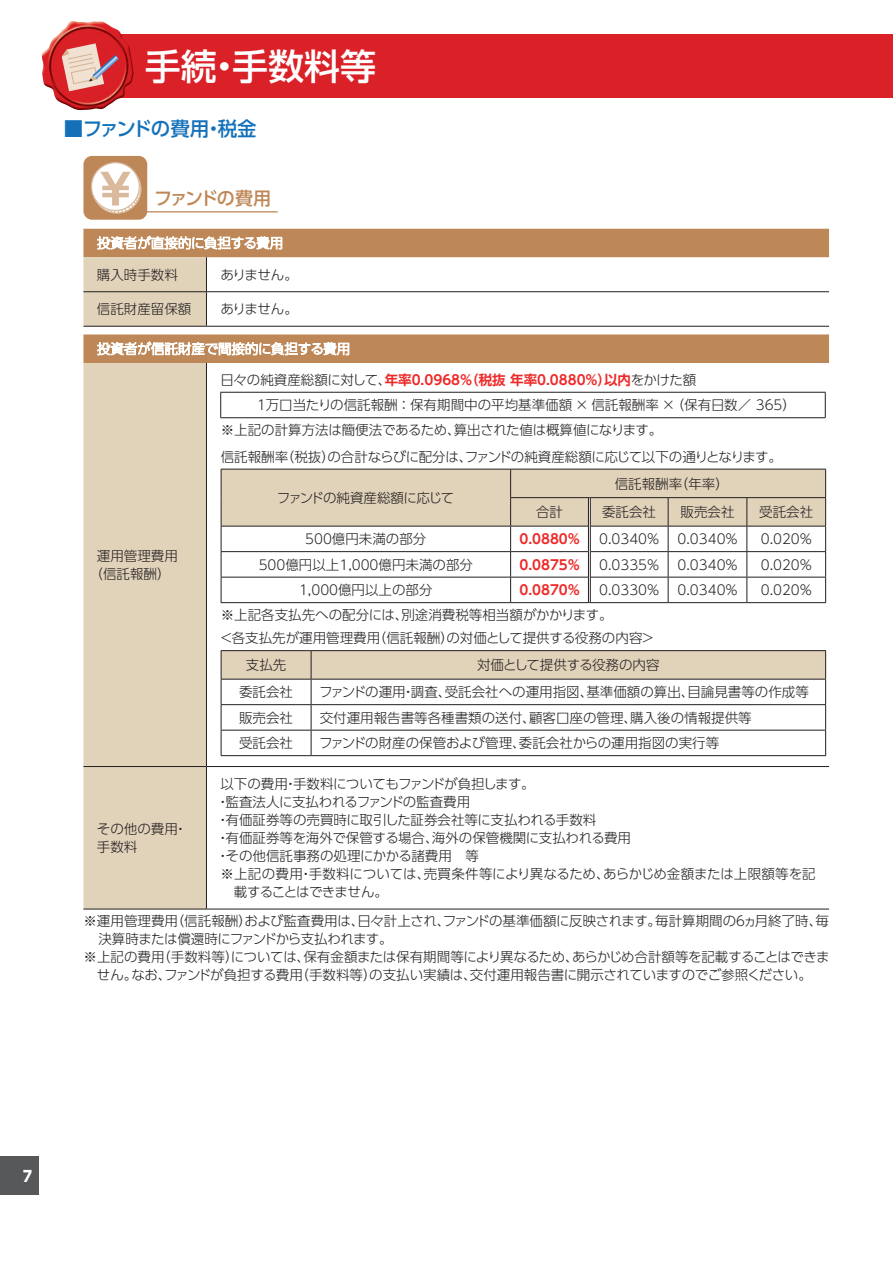
<style>
.page{position:relative;width:893px;height:1263px;background:#fff}
.page>*{position:absolute;margin:0;border:0;box-sizing:border-box;transform-origin:0 0}
.t1{font:500 36px "UD Shin Go Pro";color:#fff}
.t2{font:500 19.5px "UD Shin Go Pro";letter-spacing:-.06em;color:#1471b9}
.t3{font:500 18px "UD Shin Go Pro";letter-spacing:-.095em;color:#be8757}
.t4{font:800 15px "UD Shin Go Pro";color:#fff;scale:.9 1}
.t5{font:300 13.5px/18px "UD Shin Go Pro";color:#231f20}
.t6{font:300 13.5px "UD Shin Go Pro";letter-spacing:-.02em;color:#231f20}
.t7{font:700 13.5px "UD Shin Go Pro De";color:#ee2928}
.t8{font:300 13.5px "UD Shin Go Pro";letter-spacing:-.035em;color:#231f20}
.t9{font:300 13.5px "UD Shin Go Pro";letter-spacing:-.025em;color:#231f20}
.t10{font:300 13.5px "UD Shin Go Pro";letter-spacing:-.055em;color:#231f20}
.s1{font-family:"UD Shin Go Pro";font-weight:300;color:#231f20}
</style>
<div class="page">
<div style="left:0;top:1157px;width:38px;height:38px;background:#57585a"></div>
<div style="left:83px;top:156px;width:64px;height:64px;background:#be8757;border-radius:9px"></div>
<div style="left:91px;top:163px;width:48px;height:48px;background:#fff;border-radius:50%"></div>
<div style="left:91px;top:162px;width:49px;height:49px;border:1px solid #daba9d;border-radius:50%"></div>
<svg style="left:100px;top:172px;width:42px;height:42px"></svg>
<hr style="left:128px;top:211px;width:150px;height:1px;background:#be8757">
<svg style="left:83px;top:229px;width:746px;height:134px"></svg>
<div style="left:83px;top:257px;width:123px;height:652px;background:#e1d2ba"></div>
<hr style="left:206px;top:257px;width:1px;height:34px;background:#231f20">
<hr style="left:83px;top:291px;width:123px;height:1px;background:#231f20">
<hr style="left:206px;top:291px;width:623px;height:1px;background:#231f20">
<hr style="left:206px;top:292px;width:1px;height:34px;background:#231f20">
<hr style="left:83px;top:326px;width:123px;height:1px;background:#231f20">
<hr style="left:206px;top:326px;width:623px;height:1px;background:#231f20">
<hr style="left:83px;top:766px;width:123px;height:1px;background:#231f20">
<hr style="left:206px;top:766px;width:623px;height:1px;background:#231f20">
<hr style="left:206px;top:767px;width:1px;height:142px;background:#231f20">
<hr style="left:83px;top:909px;width:123px;height:1px;background:#231f20">
<hr style="left:206px;top:909px;width:623px;height:1px;background:#231f20">
<hr style="left:206px;top:363px;width:1px;height:403px;background:#231f20">
<svg style="left:97px;top:235px;width:185px;height:15px"></svg>
<svg style="left:97px;top:341px;width:252px;height:15px"></svg>
<hr style="left:220px;top:392px;width:606px;height:1px;background:#231f20">
<svg style="left:220px;top:393px;width:1px;height:24px"></svg>
<svg style="left:825px;top:393px;width:1px;height:24px"></svg>
<hr style="left:220px;top:417px;width:606px;height:1px;background:#231f20">
<hr style="left:221px;top:602px;width:290px;height:1px;background:#231f20">
<hr style="left:511px;top:602px;width:78px;height:1px;background:#231f20">
<hr style="left:589px;top:602px;width:79px;height:1px;background:#231f20">
<hr style="left:668px;top:602px;width:79px;height:1px;background:#231f20">
<hr style="left:747px;top:602px;width:79px;height:1px;background:#231f20">
<svg style="left:221px;top:469px;width:605px;height:133px"></svg>
<hr style="left:221px;top:650px;width:90px;height:1px;background:#231f20">
<hr style="left:311px;top:650px;width:515px;height:1px;background:#231f20">
<svg style="left:221px;top:651px;width:605px;height:104px"></svg>
<hr style="left:221px;top:755px;width:90px;height:1px;background:#231f20">
<hr style="left:311px;top:755px;width:515px;height:1px;background:#231f20">
<div style="left:83px;top:34px;width:810px;height:64px;background:#da2128"></div>
<img style="left:42px;top:21px;width:92px;height:90px">
<svg style="left:62px;top:43px;width:57px;height:48px"></svg>
<h1 class="t1" style="left:145px;top:37px;width:233px">手続・手数料等</h1>
<h2 class="t2" style="left:64px;top:112px;width:194px">■ファンドの費用・税金</h2>
<h3 class="t3" style="left:154px;top:184px;width:118px">ファンドの費用</h3>
<p class="t5" style="left:97px;top:265px;width:82px">購入時手数料</p>
<p class="t5" style="left:220px;top:265px;width:79px">ありません。</p>
<p class="t5" style="left:97px;top:299px;width:96px">信託財産留保額</p>
<p class="t5" style="left:220px;top:299px;width:79px">ありません。</p>
<p class="t5" style="left:90px;top:546px;width:90px;text-align:center">運用管理費用（信託報酬）</p>
<p class="t7" style="left:220px;top:369px;width:477px"><span class="s1">日々の純資産総額に対して、</span>年率0.0968％（税抜 年率0.0880％）以内<span class="s1">をかけた額</span></p>
<p class="t5" style="left:221px;top:392px;width:577px;line-height:24.8px;text-indent:34px">１万口当たりの信託報酬 ：保有期間中の平均基準価額 × 信託報酬率 × （保有日数／ 365）※上記の計算方法は簡便法であるため、算出された値は概算値になります。</p>
<p class="t6" style="left:221px;top:446px;width:563px">信託報酬率（税抜）の合計ならびに配分は、ファンドの純資産総額に応じて以下の通りとなります。</p>
<p class="t8" style="left:277px;top:487px;width:179px">ファンドの純資産総額に応じて</p>
<p class="t5" style="left:615px;top:474px;width:116px">信託報酬率（年率）</p>
<p class="t5" style="left:536px;top:502px;width:28px">合計</p>
<p class="t5" style="left:602px;top:502px;width:55px">委託会社</p>
<p class="t5" style="left:680px;top:502px;width:55px">販売会社</p>
<p class="t5" style="left:759px;top:502px;width:55px">受託会社</p>
<p class="t5" style="left:305px;top:529px;width:123px">500億円未満の部分</p>
<p class="t7" style="left:519px;top:528px;width:63px">0.0880％</p>
<p class="t5" style="left:599px;top:529px;width:62px">0.0340％</p>
<p class="t5" style="left:678px;top:529px;width:62px">0.0340％</p>
<p class="t5" style="left:761px;top:529px;width:53px">0.020％</p>
<p class="t5" style="left:259px;top:555px;width:216px">500億円以上1,000億円未満の部分</p>
<p class="t7" style="left:519px;top:553px;width:63px">0.0875％</p>
<p class="t5" style="left:599px;top:555px;width:62px">0.0335％</p>
<p class="t5" style="left:678px;top:555px;width:62px">0.0340％</p>
<p class="t5" style="left:761px;top:555px;width:53px">0.020％</p>
<p class="t5" style="left:299px;top:580px;width:135px">1,000億円以上の部分</p>
<p class="t7" style="left:519px;top:579px;width:63px">0.0870％</p>
<p class="t5" style="left:599px;top:580px;width:62px">0.0330％</p>
<p class="t5" style="left:678px;top:580px;width:62px">0.0340％</p>
<p class="t5" style="left:761px;top:580px;width:53px">0.020％</p>
<p class="t5" style="left:219px;top:603px;width:437px;line-height:23.2px">※上記各支払先への配分には、別途消費税等相当額がかかります。<br>＜各支払先が運用管理費用（信託報酬）の対価として提供する役務の内容＞</p>
<p class="t5" style="left:246px;top:655px;width:42px">支払先</p>
<p class="t5" style="left:477px;top:655px;width:184px">対価として提供する役務の内容</p>
<p class="t5" style="left:239px;top:682px;width:55px">委託会社</p>
<p class="t5" style="left:319px;top:682px;width:491px">ファンドの運用・調査、受託会社への運用指図、基準価額の算出、目論見書等の作成等</p>
<p class="t5" style="left:239px;top:708px;width:55px">販売会社</p>
<p class="t5" style="left:320px;top:708px;width:433px">交付運用報告書等各種書類の送付、顧客口座の管理、購入後の情報提供等</p>
<p class="t5" style="left:239px;top:733px;width:55px">受託会社</p>
<p class="t5" style="left:319px;top:733px;width:402px">ファンドの財産の保管および管理、委託会社からの運用指図の実行等</p>
<p class="t8" style="left:220px;top:773px;width:316px">以下の費用・手数料についてもファンドが負担します。</p>
<p class="t6" style="left:216px;top:791px;width:256px">・監査法人に支払われるファンドの監査費用</p>
<p class="t5" style="left:216px;top:810px;width:382px">・有価証券等の売買時に取引した証券会社等に支払われる手数料</p>
<p class="t5" style="left:216px;top:828px;width:416px">・有価証券等を海外で保管する場合、海外の保管機関に支払われる費用</p>
<p class="t5" style="left:216px;top:846px;width:264px">・その他信託事務の処理にかかる諸費用　等</p>
<p class="t5" style="left:220px;top:864px;width:597px">※上記の費用・手数料については、売買条件等により異なるため、あらかじめ金額または上限額等を記</p>
<p class="t10" style="left:234px;top:881px;width:156px">載することはできません。</p>
<p class="t5" style="left:83px;top:911px;width:747px">※運用管理費用（信託報酬）および監査費用は、日々計上され、ファンドの基準価額に反映されます。毎計算期間の６ヵ月終了時、毎</p>
<p class="t8" style="left:98px;top:928px;width:296px">決算時または償還時にファンドから支払われます。</p>
<p class="t9" style="left:83px;top:946px;width:748px">※上記の費用（手数料等）については、保有金額または保有期間等により異なるため、あらかじめ合計額等を記載することはできま</p>
<p class="t6" style="left:97px;top:964px;width:716px">せん。なお、ファンドが負担する費用（手数料等）の支払い実績は、交付運用報告書に開示されていますのでご参照ください。</p>
<p class="t5" style="left:97px;top:819px;width:92px">その他の費用・手数料</p>
<p class="t4" style="left:23px;top:1163px;width:11px">7</p>
</div>
